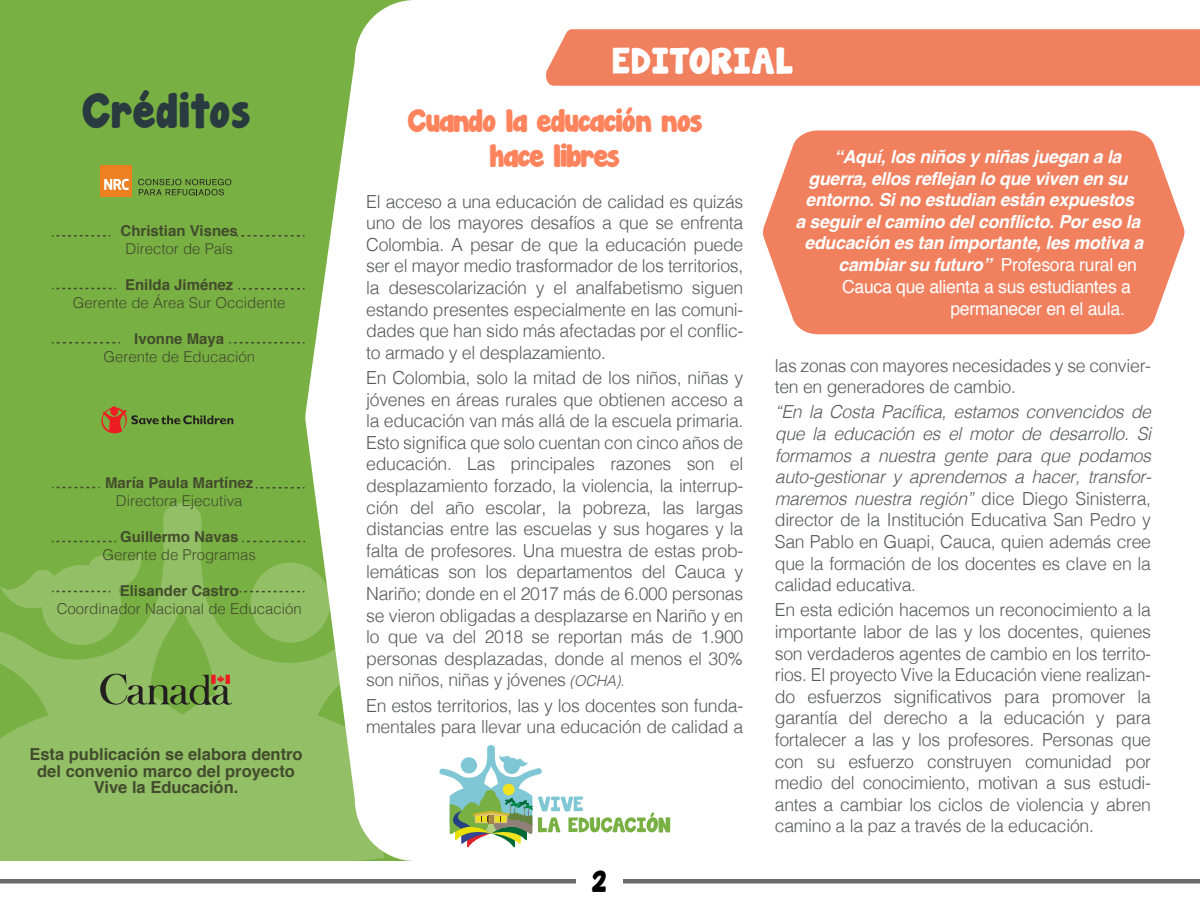
<style>
.page{position:relative;width:1200px;height:900px;background:#fff}
.page>*{position:absolute;margin:0;border:0;box-sizing:border-box;transform-origin:0 0}
.t1{font:43.5px "Janda Manatee Solid";letter-spacing:.025em;color:#293b3f}
.t2{font:33px "Janda Manatee Solid";letter-spacing:.025em;color:#fff}
.t3{font:28.5px/34.2px "Janda Manatee Solid";letter-spacing:-.03em;color:#ff835c;text-align:center}
.t4{font:27px "Janda Manatee Solid";color:#000}
.t5{font:300 18px/21.6px "Helvetica";letter-spacing:-.015em;color:#58595b;text-align:justify}
.t6{font:italic 300 18px/21.6px "Helvetica";letter-spacing:-.015em;color:#58595b;text-align:justify}
.t7{font:italic 700 18px "Helvetica";letter-spacing:-.015em;color:#fff}
.t8{font:18px "Helvetica";letter-spacing:-.015em;color:#fff}
.t9{font:700 16.5px/16.5px "Helvetica";color:#424c2c;text-align:center}
.t10{font:300 15px "Helvetica";color:#424c2c}
.t11{font:700 15px "Helvetica";color:#424c2c}
.s1{font-style:italic;font-size:15px}
.s2{font-size:15px}
.s3{font-weight:400;font-style:normal}
.s4{font-style:normal}
</style>
<div class="page">
<svg style="left:0;top:0;width:412px;height:861px;fill:#79b043"></svg>
<svg style="left:0;top:503px;width:384px;height:358px;background:#9ac372"></svg>
<div style="left:546px;top:29px;width:654px;height:57px;background:#f0805e"></div>
<svg style="left:52px;top:235px;width:58px;height:2px"></svg>
<svg style="left:237px;top:235px;width:67px;height:2px"></svg>
<div style="left:0;top:879px;width:1200px;height:5px;background:#6b6b6b"></div>
<svg style="left:439px;top:745px;width:231px;height:102px"></svg>
<svg style="left:52px;top:288px;width:64px;height:1px"></svg>
<svg style="left:238px;top:288px;width:66px;height:2px"></svg>
<svg style="left:52px;top:342px;width:68px;height:2px"></svg>
<svg style="left:229px;top:342px;width:75px;height:2px"></svg>
<svg style="left:52px;top:487px;width:48px;height:1px"></svg>
<svg style="left:256px;top:487px;width:48px;height:2px"></svg>
<svg style="left:52px;top:541px;width:64px;height:1px"></svg>
<svg style="left:242px;top:541px;width:63px;height:1px"></svg>
<svg style="left:0;top:551px;width:146px;height:94px;background:#86b756"></svg>
<svg style="left:240px;top:591px;width:64px;height:1px"></svg>
<div style="left:101px;top:165px;width:31px;height:32px;background:#ed8020"></div>
<svg style="left:104px;top:179px;width:25px;height:11px"></svg>
<svg style="left:138px;top:179px;width:93px;height:16px"></svg>
<div style="left:576px;top:870px;width:46px;height:25px;background:#fff"></div>
<svg style="left:100px;top:674px;width:132px;height:31px;background:#718e47"></svg>
<svg style="left:763px;top:130px;width:422px;height:204px;background:#f18b6c"></svg>
<svg style="left:101px;top:406px;width:132px;height:28px;background:#7b923c"></svg>
<h1 class="t1" style="left:81px;top:80px;width:170px">Créditos</h1>
<p class="t11" style="left:121px;top:219px;width:119px">Christian Visnes</p>
<p class="t10" style="left:126px;top:236px;width:109px">Director de País</p>
<p class="t11" style="left:125px;top:273px;width:110px">Enilda Jiménez</p>
<p class="t10" style="left:73px;top:290px;width:214px">Gerente de Área Sur Occidente</p>
<p class="t11" style="left:134px;top:327px;width:92px">Ivonne Maya</p>
<p class="t10" style="left:103px;top:344px;width:153px">Gerente de Educación</p>
<p class="t11" style="left:105px;top:471px;width:150px">María Paula Martínez</p>
<p class="t10" style="left:116px;top:488px;width:128px">Directora Ejecutiva</p>
<p class="t11" style="left:120px;top:525px;width:120px">Guillermo Navas</p>
<p class="t10" style="left:103px;top:542px;width:155px">Gerente de Programas</p>
<p class="t11" style="left:120px;top:579px;width:121px">Elisander Castro</p>
<p class="t10" style="left:57px;top:596px;width:247px">Coordinador Nacional de Educación</p>
<p class="t9" style="left:29px;top:746px;width:275px">Esta publicación se elabora dentro del convenio marco del proyecto<br>Vive la Educación.</p>
<h2 class="t2" style="left:613px;top:38px;width:182px">EDITORIAL</h2>
<h3 class="t3" style="left:407px;top:105px;width:297px">Cuando la educación nos hace libres</h3>
<p class="t5" style="left:366px;top:189px;width:379px">El acceso a una educación de calidad es quizás uno de los mayores desafíos a que se enfrenta Colombia. A pesar de que la educación puede ser el mayor medio trasformador de los territorios, la desescolarización y el analfabetismo siguen estando presentes especialmente en las comuni&shy;dades que han sido más afectadas por el conflic&shy;to armado y el desplazamiento.</p>
<p class="t5" style="left:366px;top:365px;width:379px">En Colombia, solo la mitad de los niños, niñas y jóvenes en áreas rurales que obtienen acceso a la educación van más allá de la escuela primaria.<br>Esto significa que solo cuentan con cinco años de educación. Las principales razones son el desplazamiento forzado, la violencia, la interrup&shy;ción del año escolar, la pobreza, las largas distancias entre las escuelas y sus hogares y la falta de profesores. Una muestra de estas prob&shy;lemáticas son los departamentos del Cauca y Nariño; donde en el 2017 más de 6.000 personas se vieron obligadas a desplazarse en Nariño y en lo que va del 2018 se reportan más de 1.900 personas desplazadas, donde al menos el 30% son niños, niñas y jóvenes <span class="s1">(OCHA)</span><span class="s2">.</span></p>
<p class="t5" style="left:366px;top:693px;width:379px">En estos territorios, las y los docentes son funda&shy;mentales para llevar una educación de calidad a</p>
<h3 class="t4" style="left:592px;top:862px;width:16px">2</h3>
<p class="t7" style="left:834px;top:142px;width:289px">“Aquí, los niños y niñas juegan a la</p>
<p class="t7" style="left:809px;top:163px;width:321px">guerra, ellos reflejan lo que viven en su</p>
<p class="t7" style="left:806px;top:185px;width:330px">entorno. Si no estudian están expuestos</p>
<p class="t7" style="left:795px;top:207px;width:346px">a seguir el camino del conflicto. Por eso la</p>
<p class="t7" style="left:805px;top:228px;width:340px">educación es tan importante, les motiva a</p>
<p class="t7" style="left:839px;top:250px;width:300px">cambiar su futuro” <span class="s3">Profesora rural en</span></p>
<p class="t8" style="left:842px;top:273px;width:290px">Cauca que alienta a sus estudiantes a</p>
<p class="t8" style="left:950px;top:294px;width:176px">permanecer en el aula.</p>
<p class="t5" style="left:775px;top:353px;width:378px">las zonas con mayores necesidades y se convier&shy;ten en generadores de cambio.</p>
<p class="t6" style="left:775px;top:400px;width:378px">“En la Costa Pacífica, estamos convencidos de que la educación es el motor de desarrollo. Si formamos a nuestra gente para que podamos auto-gestionar y aprendemos a hacer, transfor&shy;maremos nuestra región” <span class="s4">dice Diego Sinisterra, director de la Institución Educativa San Pedro y San Pablo en Guapi, Cauca, quien además cree que la formación de los docentes es clave en la calidad educativa.</span></p>
<p class="t5" style="left:775px;top:598px;width:378px">En esta edición hacemos un reconocimiento a la importante labor de las y los docentes, quienes son verdaderos agentes de cambio en los territo&shy;rios. El proyecto Vive la Educación viene realizan&shy;do esfuerzos significativos para promover la garantía del derecho a la educación y para fortalecer a las y los profesores. Personas que con su esfuerzo construyen comunidad por medio del conocimiento, motivan a sus estudi&shy;antes a cambiar los ciclos de violencia y abren camino a la paz a través de la educación.</p>
</div>
